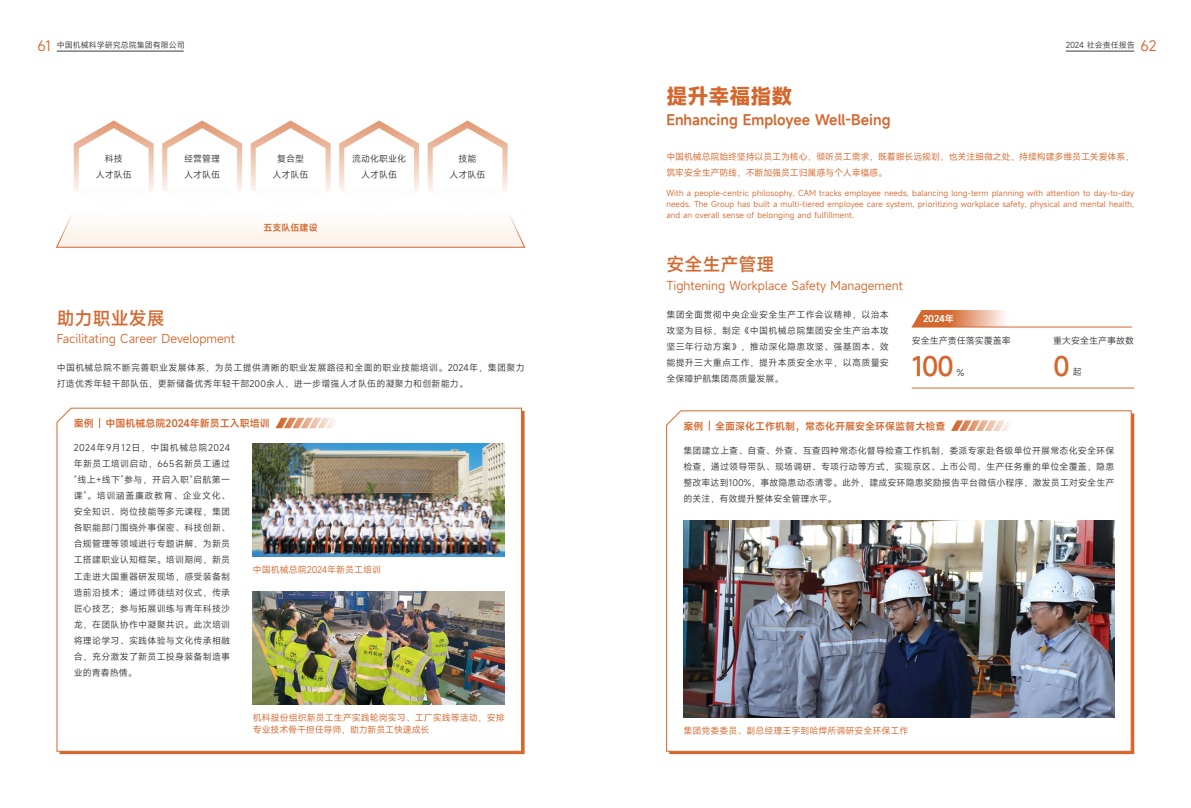
<style>
.page{position:relative;width:1191px;height:808px;background:#fff}
.page>*{position:absolute;margin:0;border:0;box-sizing:border-box;transform-origin:0 0}
.t1{font:500 26px "Mi Sans";color:#d4672d}
.t2{font:700 21px "Mi Sans";color:#d4672d}
.t3{font:500 18px "Mi Sans";color:#d4672d}
.t4{font:600 14px "Mi Sans";color:#d4672d}
.t5{font:12px "Mi Sans";color:#d4672d}
.t6{font:600 10px "Mi Sans";color:#d4672d}
.t7{font:9px/16px "Mi Sans";letter-spacing:.02em;color:#3e3a39;text-align:justify}
.t8{font:9px/12px "Mi Sans";color:#d4672d}
.t9{font:9px/16px "Mi Sans";letter-spacing:-.02em;color:#d4672d}
.t10{font:9px/16px "Mi Sans";color:#3e3a39}
.t11{font:600 9px "Mi Sans";color:#d4672d}
.t12{font:600 9px "Mi Sans";letter-spacing:-.015em;color:#fff}
.t13{font:8px/11px "Mi Sans";letter-spacing:.01em;color:#d4672d;text-align:justify}
.t14{font:8px "Mi Sans";color:#3e3a39}
.s1{font-size:14px;color:#d4672d}
</style>
<div class="page">
<svg style="left:56px;top:407px;width:466px;height:345px"></svg>
<svg style="left:275px;top:418px;width:63px;height:10px"></svg>
<img style="left:253px;top:443px;width:252px;height:114px">
<img style="left:253px;top:591px;width:252px;height:114px">
<svg style="left:911px;top:310px;width:108px;height:17px"></svg>
<hr style="left:911px;top:327px;width:221px;height:1px;background:#d4672d">
<hr style="left:911px;top:388px;width:223px;height:1px;background:#d4672d">
<svg style="left:666px;top:410px;width:465px;height:342px"></svg>
<svg style="left:951px;top:420px;width:62px;height:11px"></svg>
<img style="left:683px;top:520px;width:431px;height:197px">
<svg style="left:56px;top:120px;width:469px;height:128px"></svg>
<hr style="left:57px;top:51px;width:127px;height:1px;background:#3e3a39">
<hr style="left:1065px;top:51px;width:69px;height:1px;background:#3e3a39">
<p class="t14" style="left:38px;top:39px;width:149px"><span class="s1">61</span> 中国机械科学研究总院集团有限公司</p>
<p class="t14" style="left:1065px;top:39px;width:92px">2024 社会责任报告 <span class="s1">62</span></p>
<p class="t7" style="left:96px;top:151px;width:37px;text-align:center">科技<br>人才队伍</p>
<p class="t10" style="left:184px;top:151px;width:37px">经营管理人才队伍</p>
<p class="t7" style="left:273px;top:151px;width:38px;text-align:center">复合型人才队伍</p>
<p class="t10" style="left:352px;top:151px;width:55px;text-align:center">流动化职业化人才队伍</p>
<p class="t7" style="left:449px;top:151px;width:37px;text-align:center">技能<br>人才队伍</p>
<p class="t11" style="left:264px;top:222px;width:55px">五支队伍建设</p>
<h3 class="t3" style="left:57px;top:306px;width:109px">助力职业发展</h3>
<h3 class="t5" style="left:57px;top:330px;width:180px">Facilitating Career Development</h3>
<p class="t7" style="left:57px;top:360px;width:469px">中国机械总院不断完善职业发展体系，为员工提供清晰的职业发展路径和全面的职业技能培训。2024年，集团聚力打造优秀年轻干部队伍，更新储备优秀年轻干部200余人，进一步增强人才队伍的凝聚力和创新能力。</p>
<p class="t6" style="left:74px;top:416px;width:198px">案例 中国机械总院2024年新员工入职培训</p>
<p class="t7" style="left:74px;top:440px;width:158px">2024年9月12日，中国机械总院2024年新员工培训启动，665名新员工通过“线上+线下”参与，开启入职“启航第一课”。培训涵盖廉政教育、企业文化、安全知识、岗位技能等多元课程，集团各职能部门围绕外事保密、科技创新、合规管理等领域进行专题讲解，为新员工搭建职业认知框架。培训期间，新员工走进大国重器研发现场，感受装备制造前沿技术；通过师徒结对仪式，传承匠心技艺；参与拓展训练与青年科技沙龙，在团队协作中凝聚共识。此次培训将理论学习、实践体验与文化传承相融合，充分激发了新员工投身装备制造事业的青春热情。</p>
<p class="t8" style="left:253px;top:564px;width:130px">中国机械总院2024年新员工培训</p>
<p class="t8" style="left:253px;top:712px;width:253px">机科股份组织新员工生产实践轮岗实习、工厂实践等活动，安排专业技术骨干担任导师，助力新员工快速成长</p>
<h2 class="t2" style="left:666px;top:82px;width:127px">提升幸福指数</h2>
<h3 class="t4" style="left:666px;top:111px;width:226px">Enhancing Employee Well-Being</h3>
<p class="t9" style="left:666px;top:149px;width:469px">中国机械总院始终坚持以员工为核心，倾听员工需求，既着眼长远规划，也关注细微之处，持续构建多维员工关爱体系，筑牢安全生产防线，不断加强员工归属感与个人幸福感。</p>
<p class="t13" style="left:666px;top:187px;width:469px">With a people-centric philosophy, CAM tracks employee needs, balancing long-term planning with attention to day-to-day needs. The Group has built a multi-tiered employee care system, prioritizing workplace safety, physical and mental health, and an overall sense of belonging and fulfillment.</p>
<h3 class="t3" style="left:666px;top:253px;width:109px">安全生产管理</h3>
<h3 class="t5" style="left:666px;top:277px;width:238px">Tightening Workplace Safety Management</h3>
<p class="t7" style="left:666px;top:307px;width:224px">集团全面贯彻中央企业安全生产工作会议精神，以治本攻坚为目标，制定《中国机械总院集团安全生产治本攻坚三年行动方案》，推动深化隐患攻坚、强基固本、效能提升三大重点工作，提升本质安全水平，以高质量安全保障护航集团高质量发展。</p>
<p class="t12" style="left:923px;top:313px;width:32px">2024年</p>
<p class="t10" style="left:911px;top:332px;width:100px">安全生产责任落实覆盖率</p>
<h1 class="t1" style="left:911px;top:349px;width:44px">100</h1>
<p class="t10" style="left:1053px;top:332px;width:82px">重大安全生产事故数</p>
<h1 class="t1" style="left:1053px;top:349px;width:18px">0</h1>
<p class="t7" style="left:1073px;top:364px;width:10px">起</p>
<p class="t7" style="left:957px;top:364px;width:9px">%</p>
<p class="t6" style="left:683px;top:419px;width:263px">案例 全面深化工作机制，常态化开展安全环保监督大检查</p>
<p class="t7" style="left:683px;top:443px;width:432px">集团建立上查、自查、外查、互查四种常态化督导检查工作机制，委派专家赴各级单位开展常态化安全环保检查，通过领导带队、现场调研、专项行动等方式，实现京区、上市公司、生产任务重的单位全覆盖，隐患整改率达到100%，事故隐患动态清零。此外，建成安环隐患奖励报告平台微信小程序，激发员工对安全生产的关注，有效提升整体安全管理水平。</p>
<p class="t8" style="left:683px;top:724px;width:226px">集团党委委员、副总经理王宇到哈焊所调研安全环保工作</p>
</div>
